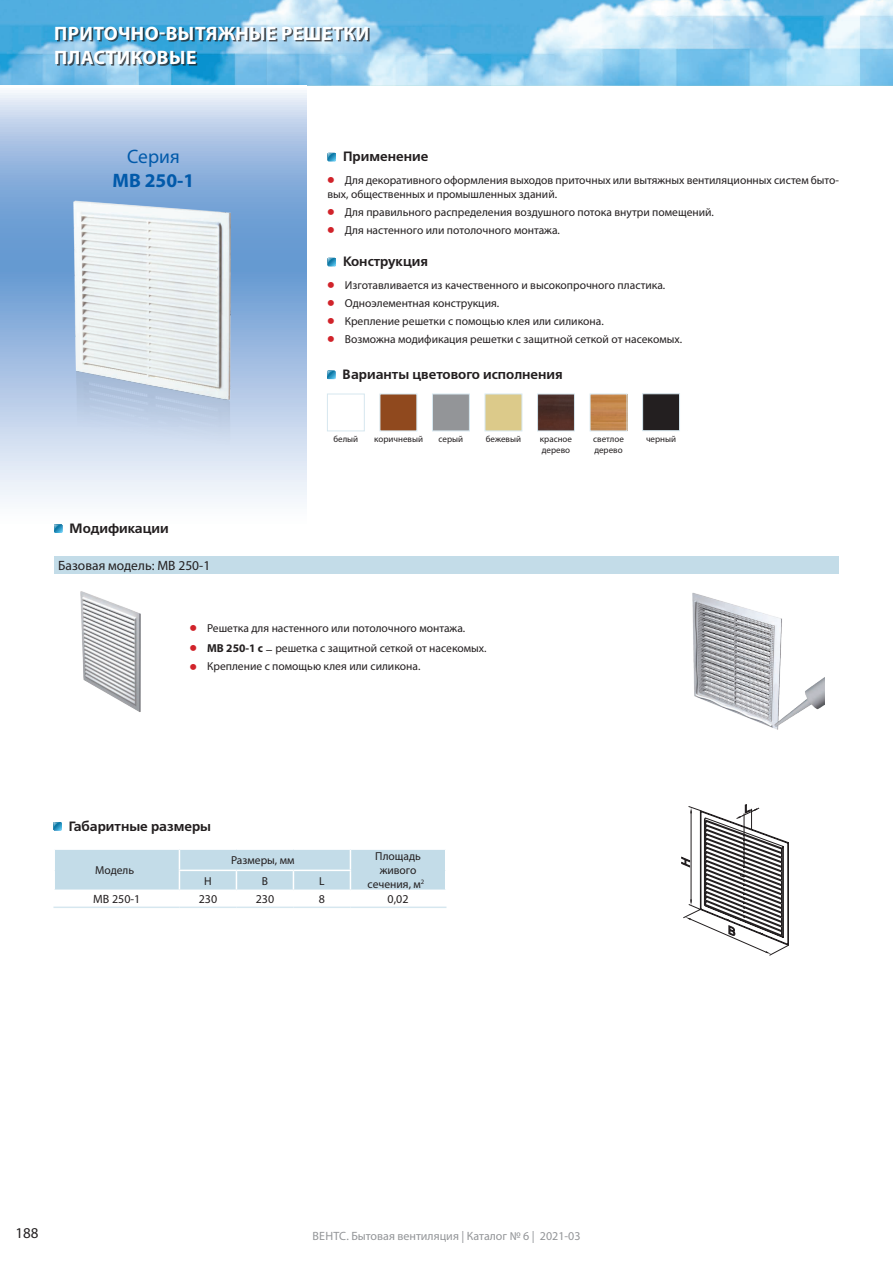
<style>
.page{position:relative;width:893px;height:1263px;background:#fff}
.page>*{position:absolute;margin:0;border:0;box-sizing:border-box;transform-origin:0 0}
.t1{font:700 19.5px/23.4px "Myriad Pro";letter-spacing:.02em;color:#fff}
.t2{font:700 19.5px "Myriad Pro";color:#015aaa}
.t3{font:19.5px "Myriad Pro";color:#015aaa}
.t4{font:15px "Myriad Pro";color:#231f20}
.t5{font:700 13.5px "Free Set C";color:#231f20}
.t6{font:13.5px "Myriad Pro";color:#231f20}
.t7{font:12px "Myriad Pro";color:#939598}
.t8{font:12px "Myriad Pro";color:#231f20}
.t9{font:11.55px/13.8px "Myriad Pro";color:#231f20}
.t10{font:9px/10.8px "Myriad Pro";color:#231f20}
.t11{font:6.75px "Myriad Pro";color:#231f20}
.s1{font-family:"Free Set C";font-weight:700;font-size:17.4px;color:#d1232a}
.s2{font-weight:700}
.s3{font-size:13.5px}
</style>
<div class="page">
<img style="left:0;top:0;width:893px;height:85px">
<svg style="left:0;top:93px;width:306px;height:464px"></svg>
<svg style="left:327px;top:153px;width:9px;height:8px"></svg>
<svg style="left:327px;top:258px;width:9px;height:8px"></svg>
<div style="left:54px;top:557px;width:785px;height:17px;background:#c3dce8"></div>
<svg style="left:54px;top:524px;width:8px;height:9px"></svg>
<img style="left:80px;top:591px;width:61px;height:121px">
<img style="left:692px;top:593px;width:132px;height:137px">
<svg style="left:53px;top:822px;width:9px;height:8px"></svg>
<svg style="left:54px;top:849px;width:392px;height:41px;background:#c7dee9"></svg>
<hr style="left:53px;top:906px;width:126px;height:2px;background:#d6e7ef">
<hr style="left:179px;top:906px;width:57px;height:2px;background:#d6e7ef">
<hr style="left:236px;top:906px;width:57px;height:2px;background:#d6e7ef">
<hr style="left:293px;top:906px;width:57px;height:2px;background:#d6e7ef">
<hr style="left:350px;top:906px;width:96px;height:2px;background:#d6e7ef">
<svg style="left:681px;top:804px;width:108px;height:151px"></svg>
<svg style="left:327px;top:370px;width:8px;height:9px"></svg>
<div style="left:327px;top:394px;width:38px;height:37px;border:1px solid #d6e7ef"></div>
<div style="left:380px;top:394px;width:37px;height:37px;background:#90491e"></div>
<div style="left:432px;top:394px;width:38px;height:37px;background:#939598;border:1px solid #d6e7ef"></div>
<div style="left:485px;top:394px;width:37px;height:37px;background:#dcca8a;border:1px solid #d6e7ef"></div>
<img style="left:539px;top:396px;width:34px;height:33px">
<div style="left:537px;top:394px;width:38px;height:37px;border:1px solid #d6e7ef"></div>
<img style="left:592px;top:396px;width:33px;height:33px">
<div style="left:642px;top:393px;width:38px;height:38px;background:#231f20;border:1px solid #d6e7ef"></div>
<img style="left:42px;top:197px;width:231px;height:280px">
<div style="left:57px;top:28px;width:313px;height:37px;background:#231f20;opacity:.75"></div>
<h1 class="t1" style="left:54px;top:21px;width:317px">ПРИТОЧНО-ВЫТЯЖНЫЕ РЕШЕТКИ<br>ПЛАСТИКОВЫЕ</h1>
<h1 class="t3" style="left:127px;top:145px;width:54px">Серия</h1>
<h1 class="t2" style="left:113px;top:168px;width:83px">МВ 250-1</h1>
<p class="t5" style="left:70px;top:520px;width:101px">Модификации</p>
<p class="t6" style="left:58px;top:558px;width:153px">Базовая модель: МВ 250-1</p>
<p class="t5" style="left:343px;top:149px;width:87px">Применение</p>
<p class="t9" style="left:327px;top:173px;width:513px"><span class="s1">•</span> Для декоративного оформления выходов приточных или вытяжных вентиляционных систем быто&shy;вых, общественных и промышленных зданий.</p>
<p class="t9" style="left:327px;top:205px;width:388px"><span class="s1">•</span> Для правильного распределения воздушного потока внутри помещений.</p>
<p class="t9" style="left:327px;top:223px;width:234px"><span class="s1">•</span> Для настенного или потолочного монтажа.</p>
<p class="t5" style="left:343px;top:254px;width:87px">Конструкция</p>
<p class="t9" style="left:327px;top:278px;width:339px"><span class="s1">•</span> Изготавливается из качественного и высокопрочного пластика.</p>
<p class="t9" style="left:327px;top:296px;width:173px"><span class="s1">•</span> Одноэлементная конструкция.</p>
<p class="t9" style="left:327px;top:314px;width:278px"><span class="s1">•</span> Крепление решетки с помощью клея или силикона.</p>
<p class="t9" style="left:327px;top:332px;width:356px"><span class="s1">•</span> Возможна модификация решетки с защитной сеткой от насекомых.</p>
<p class="t5" style="left:343px;top:367px;width:222px">Варианты цветового исполнения</p>
<p class="t10" style="left:333px;top:434px;width:26px">белый</p>
<p class="t10" style="left:374px;top:434px;width:50px">коричневый</p>
<p class="t10" style="left:439px;top:434px;width:26px">серый</p>
<p class="t10" style="left:486px;top:434px;width:37px">бежевый</p>
<p class="t10" style="left:540px;top:434px;width:34px">красное дерево</p>
<p class="t10" style="left:593px;top:434px;width:32px">светлое дерево</p>
<p class="t10" style="left:646px;top:434px;width:32px">черный</p>
<p class="t9" style="left:190px;top:621px;width:277px"><span class="s1">•</span> Решетка для настенного или потолочного монтажа.</p>
<p class="t9" style="left:190px;top:641px;width:298px"><span class="s1">•</span> <span class="s2">МВ 250-1 с</span> <span class="s3">–</span> решетка с защитной сеткой от насекомых.</p>
<p class="t9" style="left:190px;top:659px;width:232px"><span class="s1">•</span> Крепление с помощью клея или силикона.</p>
<p class="t5" style="left:69px;top:818px;width:144px">Габаритные размеры</p>
<p class="t9" style="left:95px;top:863px;width:41px">Модель</p>
<p class="t9" style="left:231px;top:853px;width:65px">Размеры, мм</p>
<p class="t9" style="left:375px;top:849px;width:47px">Площадь</p>
<p class="t9" style="left:380px;top:863px;width:38px">живого</p>
<p class="t9" style="left:368px;top:877px;width:55px">сечения, м</p>
<p class="t9" style="left:204px;top:874px;width:9px">H</p>
<p class="t9" style="left:262px;top:874px;width:8px">B</p>
<p class="t9" style="left:319px;top:874px;width:7px">L</p>
<p class="t11" style="left:421px;top:878px;width:5px">2</p>
<p class="t8" style="left:93px;top:892px;width:49px">МВ 250-1</p>
<p class="t8" style="left:199px;top:892px;width:20px">230</p>
<p class="t8" style="left:256px;top:892px;width:20px">230</p>
<p class="t8" style="left:319px;top:892px;width:8px">8</p>
<p class="t8" style="left:388px;top:892px;width:22px">0,02</p>
<p class="t4" style="left:15px;top:1224px;width:25px">188</p>
<p class="t7" style="left:313px;top:1229px;width:269px">ВЕНТС. Бытовая вентиляция | Каталог № 6 | 2021-03</p>
</div>
